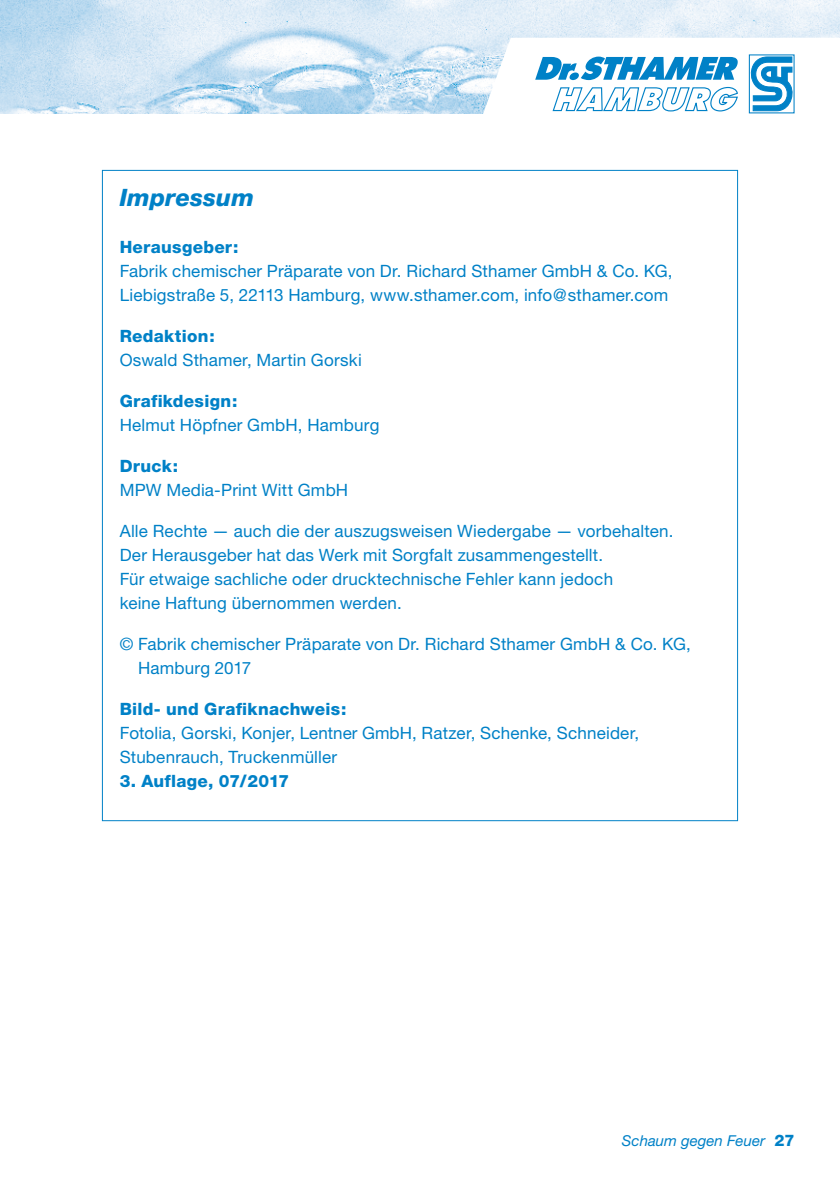
<style>
.page{position:relative;width:840px;height:1191px;background:#fff}
.page>*{position:absolute;margin:0;border:0;box-sizing:border-box;transform-origin:0 0}
.t1{font:italic 800 24px "Helvetica Neue";color:#0081c7}
.t2{font:17px/24px "Helvetica Neue";letter-spacing:.01em;color:#0081c7}
.t3{font:800 17px "Helvetica Neue";letter-spacing:.015em;color:#0081c7}
.t4{font:italic 15px "Helvetica Neue";color:#0081c7}
.s1{font-weight:800;font-style:normal;font-size:16px}
</style>
<div class="page">
<img style="left:0;top:0;width:839px;height:113px">
<svg style="left:480px;top:38px;width:359px;height:76px"></svg>
<h1 class="t1" style="left:120px;top:183px;width:136px">Impressum</h1>
<p class="t3" style="left:120px;top:237px;width:120px">Herausgeber:</p>
<p class="t2" style="left:120px;top:259px;width:554px">Fabrik chemischer Präparate von Dr. Richard Sthamer GmbH &amp; Co. KG,<br>Liebigstraße 5, 22113 Hamburg, www.sthamer.com, info@sthamer.com</p>
<p class="t3" style="left:120px;top:326px;width:97px">Redaktion:</p>
<p class="t2" style="left:120px;top:348px;width:243px">Oswald Sthamer, Martin Gorski</p>
<p class="t3" style="left:120px;top:391px;width:119px">Grafikdesign:</p>
<p class="t2" style="left:120px;top:413px;width:261px">Helmut Höpfner GmbH, Hamburg</p>
<p class="t3" style="left:120px;top:456px;width:60px">Druck:</p>
<p class="t2" style="left:120px;top:478px;width:230px">MPW Media-Print Witt GmbH</p>
<p class="t2" style="left:120px;top:519px;width:555px">Alle Rechte — auch die der auszugsweisen Wiedergabe — vorbehalten.<br>Der Herausgeber hat das Werk mit Sorgfalt zusammengestellt.<br>Für etwaige sachliche oder drucktechnische Fehler kann jedoch<br>keine Haftung übernommen werden.</p>
<p class="t2" style="left:138px;top:632px;width:554px;text-indent:-18px">© Fabrik chemischer Präparate von Dr. Richard Sthamer GmbH &amp; Co. KG,<br>Hamburg 2017</p>
<p class="t3" style="left:120px;top:699px;width:228px">Bild- und Grafiknachweis:</p>
<p class="t2" style="left:120px;top:721px;width:520px">Fotolia, Gorski, Konjer, Lentner GmbH, Ratzer, Schenke, Schneider,<br>Stubenrauch, Truckenmüller</p>
<p class="t3" style="left:120px;top:771px;width:171px">3. Auflage, 07/2017</p>
<p class="t4" style="left:621px;top:1131px;width:174px">Schaum gegen Feuer <span class="s1">27</span></p>
</div>
